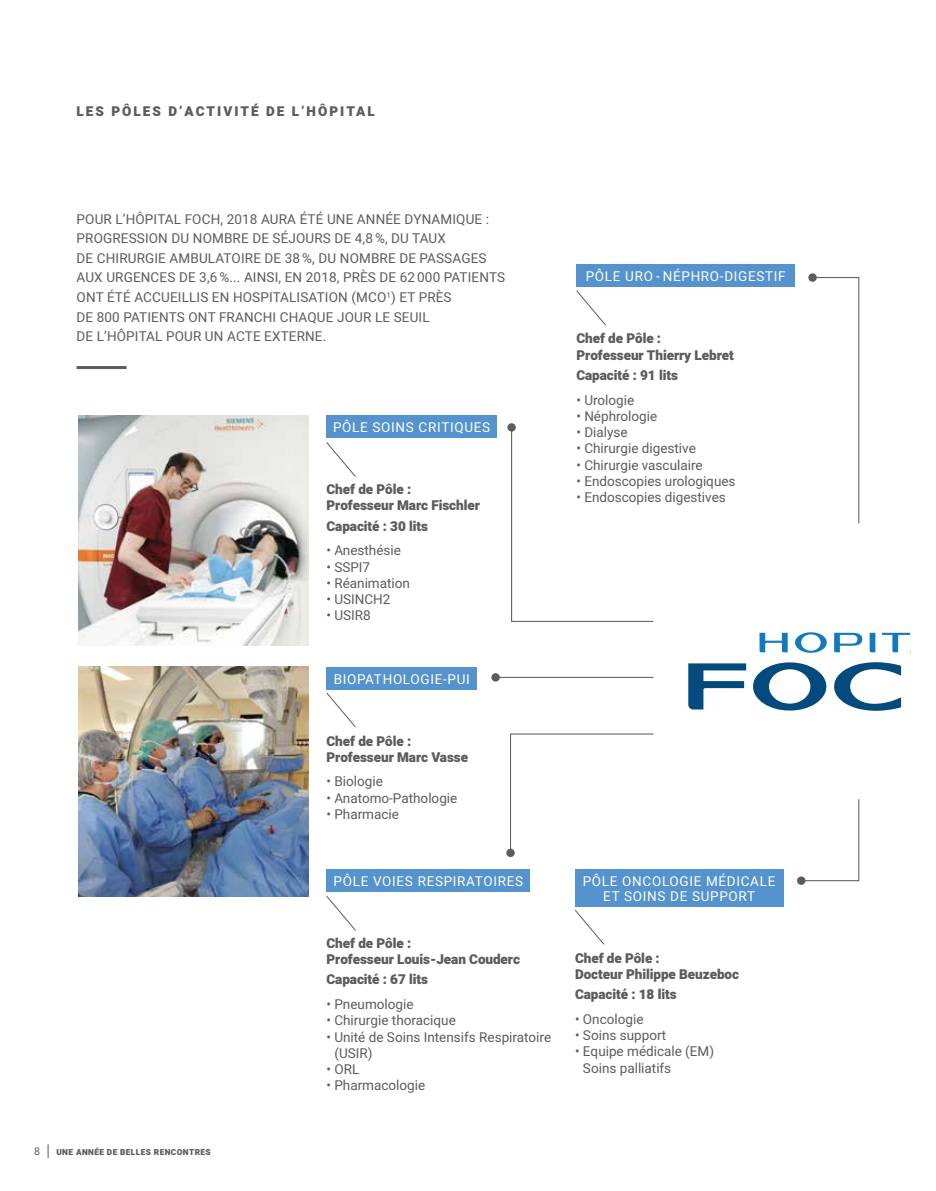
<style>
.page{position:relative;width:936px;height:1191px;background:#fff}
.page>*{position:absolute;margin:0;border:0;box-sizing:border-box;transform-origin:0 0}
.t1{font:13.5px/19.5px "Heebo";color:#5c5c5b}
.t2{font:900 13.5px/16.2px "Heebo";letter-spacing:-.005em;color:#5c5c5b}
.t3{font:13.5px/15px "Heebo";letter-spacing:.05em;color:#fff;text-align:center}
.t4{font:900 13.5px "Heebo";letter-spacing:.15em;color:#5c5c5b}
.t5{font:10.5px "Heebo";color:#5c5c5b}
.t6{font:900 8.25px "Heebo";letter-spacing:.05em;color:#5c5c5b}
.s1{font-size:18.9px}
</style>
<div class="page">
<hr style="left:77px;top:366px;width:49px;height:3px;background:#5c5c5b">
<svg style="left:575px;top:910px;width:29px;height:35px"></svg>
<div style="left:575px;top:869px;width:208px;height:37px;background:#5593cf"></div>
<svg style="left:326px;top:692px;width:30px;height:35px"></svg>
<div style="left:326px;top:666px;width:151px;height:23px;background:#5593cf"></div>
<img style="left:79px;top:415px;width:229px;height:230px">
<svg style="left:326px;top:442px;width:30px;height:35px"></svg>
<div style="left:326px;top:415px;width:171px;height:23px;background:#5593cf"></div>
<img style="left:79px;top:666px;width:229px;height:230px">
<svg style="left:759px;top:632px;width:151px;height:21px"></svg>
<svg style="left:753px;top:662px;width:73px;height:48px"></svg>
<svg style="left:688px;top:663px;width:58px;height:46px"></svg>
<svg style="left:834px;top:662px;width:67px;height:49px"></svg>
<svg style="left:576px;top:290px;width:30px;height:35px"></svg>
<div style="left:576px;top:264px;width:219px;height:23px;background:#5593cf"></div>
<svg style="left:510px;top:426px;width:144px;height:196px"></svg>
<div style="left:507px;top:423px;width:8px;height:8px;background:#5c5c5b;border-radius:50%"></div>
<svg style="left:814px;top:276px;width:45px;height:248px"></svg>
<div style="left:808px;top:273px;width:8px;height:9px;background:#5c5c5b;border-radius:50%"></div>
<svg style="left:804px;top:799px;width:55px;height:82px"></svg>
<div style="left:797px;top:876px;width:8px;height:9px;background:#5c5c5b;border-radius:50%"></div>
<svg style="left:510px;top:733px;width:144px;height:121px"></svg>
<div style="left:506px;top:848px;width:8px;height:9px;background:#5c5c5b;border-radius:50%"></div>
<hr style="left:495px;top:677px;width:158px;height:1px;background:#5c5c5b">
<div style="left:491px;top:673px;width:9px;height:8px;background:#5c5c5b;border-radius:50%"></div>
<svg style="left:326px;top:896px;width:30px;height:35px"></svg>
<div style="left:326px;top:869px;width:204px;height:22px;background:#5593cf"></div>
<p class="t4" style="left:77px;top:102px;width:299px">LES PÔLES D’ACTIVITÉ DE L’HÔPITAL</p>
<p class="t1" style="left:77px;top:209px;width:430px">POUR L’HÔPITAL FOCH, 2018 AURA ÉTÉ UNE ANNÉE DYNAMIQUE :<br>PROGRESSION DU NOMBRE DE SÉJOURS DE 4,8 %, DU TAUX<br>DE CHIRURGIE AMBULATOIRE DE 38 %, DU NOMBRE DE PASSAGES AUX URGENCES DE 3,6 %... AINSI, EN 2018, PRÈS DE 62 000 PATIENTS ONT ÉTÉ ACCUEILLIS EN HOSPITALISATION (MCO<sup>1</sup>) ET PRÈS<br>DE 800 PATIENTS ONT FRANCHI CHAQUE JOUR LE SEUIL<br>DE L’HÔPITAL POUR UN ACTE EXTERNE.</p>
<p class="t3" style="left:333px;top:420px;width:159px">PÔLE SOINS CRITIQUES</p>
<p class="t2" style="left:326px;top:481px;width:155px">Chef de Pôle :<br>Professeur Marc Fischler</p>
<p class="t2" style="left:326px;top:518px;width:103px">Capacité : 30 lits</p>
<p class="t1" style="left:326px;top:541px;width:76px">• Anesthésie</p>
<p class="t1" style="left:326px;top:557px;width:45px">• SSPI7</p>
<p class="t1" style="left:326px;top:573px;width:85px">• Réanimation</p>
<p class="t1" style="left:326px;top:589px;width:65px">• USINCH2</p>
<p class="t1" style="left:326px;top:605px;width:46px">• USIR8</p>
<p class="t3" style="left:334px;top:671px;width:137px">BIOPATHOLOGIE-PUI</p>
<p class="t2" style="left:326px;top:733px;width:143px">Chef de Pôle :<br>Professeur Marc Vasse</p>
<p class="t1" style="left:326px;top:772px;width:58px">• Biologie</p>
<p class="t1" style="left:326px;top:788px;width:132px">• Anatomo-Pathologie</p>
<p class="t1" style="left:326px;top:804px;width:74px">• Pharmacie</p>
<p class="t3" style="left:333px;top:873px;width:191px">PÔLE VOIES RESPIRATOIRES</p>
<p class="t5" style="left:34px;top:1144px;width:17px">8 <span class="s1">I</span></p>
<p class="t6" style="left:56px;top:1146px;width:156px">UNE ANNÉE DE BELLES RENCONTRES</p>
<p class="t2" style="left:326px;top:935px;width:195px">Chef de Pôle :<br>Professeur Louis-Jean Couderc</p>
<p class="t2" style="left:326px;top:972px;width:103px">Capacité : 67 lits</p>
<p class="t1" style="left:326px;top:994px;width:89px">• Pneumologie</p>
<p class="t1" style="left:326px;top:1010px;width:131px">• Chirurgie thoracique</p>
<p class="t1" style="left:334px;top:1028px;width:218px;line-height:16.2px;text-indent:-8px">• Unité de Soins Intensifs Respiratoire (USIR)</p>
<p class="t1" style="left:326px;top:1059px;width:34px">• ORL</p>
<p class="t1" style="left:326px;top:1075px;width:100px">• Pharmacologie</p>
<p class="t3" style="left:585px;top:269px;width:201px">PÔLE URO - NÉPHRO-DIGESTIF</p>
<p class="t2" style="left:576px;top:331px;width:159px">Chef de Pôle :<br>Professeur Thierry Lebret</p>
<p class="t2" style="left:576px;top:368px;width:103px">Capacité : 91 lits</p>
<p class="t1" style="left:576px;top:390px;width:59px">• Urologie</p>
<p class="t1" style="left:576px;top:406px;width:82px">• Néphrologie</p>
<p class="t1" style="left:576px;top:422px;width:53px">• Dialyse</p>
<p class="t1" style="left:576px;top:439px;width:121px">• Chirurgie digestive</p>
<p class="t1" style="left:576px;top:455px;width:128px">• Chirurgie vasculaire</p>
<p class="t1" style="left:576px;top:471px;width:161px">• Endoscopies urologiques</p>
<p class="t1" style="left:576px;top:487px;width:151px">• Endoscopies digestives</p>
<p class="t3" style="left:582px;top:873px;width:194px">PÔLE ONCOLOGIE MÉDICALE<br>ET SOINS DE SUPPORT</p>
<p class="t2" style="left:575px;top:950px;width:165px">Chef de Pôle :<br>Docteur Philippe Beuzeboc</p>
<p class="t2" style="left:575px;top:987px;width:103px">Capacité : 18 lits</p>
<p class="t1" style="left:575px;top:1009px;width:70px">• Oncologie</p>
<p class="t1" style="left:575px;top:1025px;width:93px">• Soins support</p>
<p class="t1" style="left:583px;top:1043px;width:133px;line-height:16.2px;text-indent:-8px">• Equipe médicale (EM)<br>Soins palliatifs</p>
</div>
